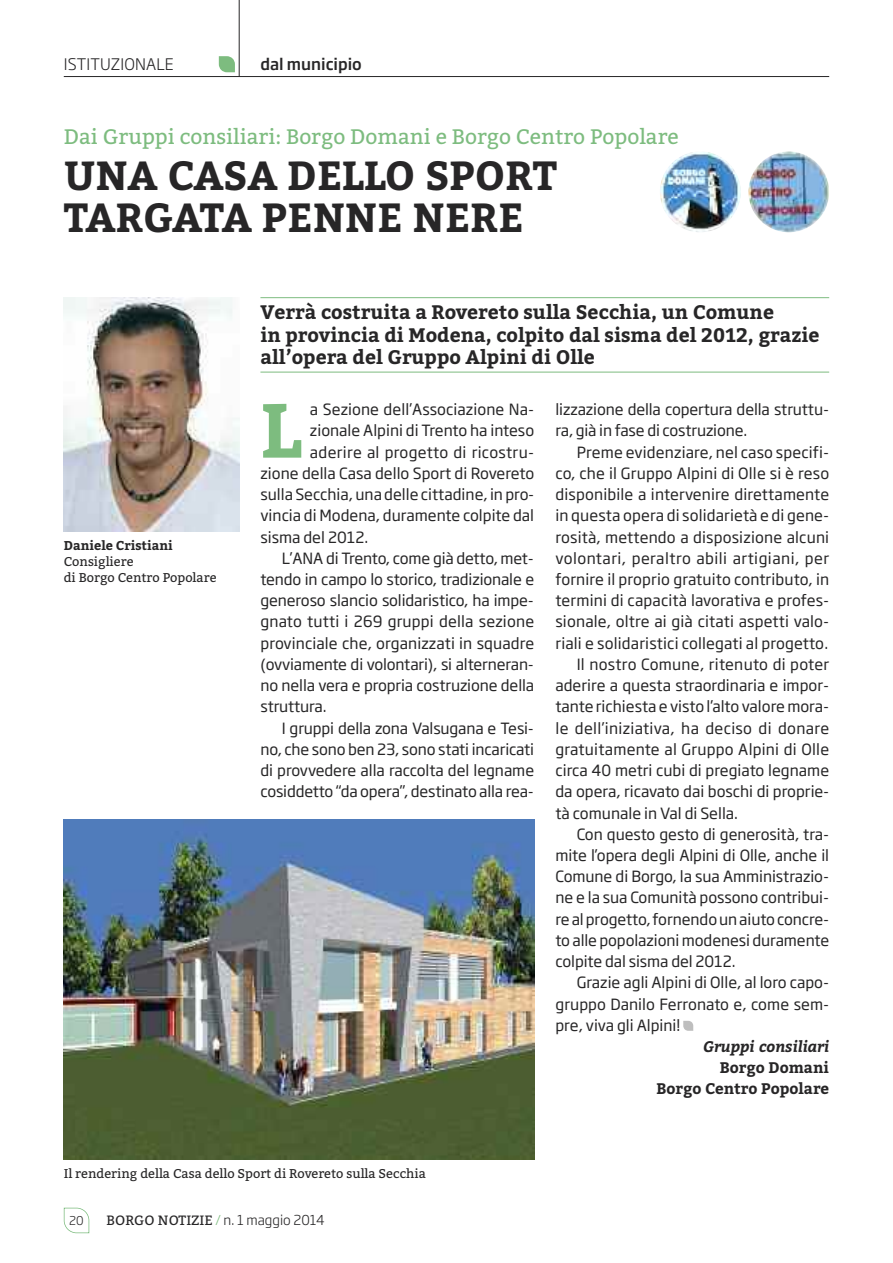
<style>
.page{position:relative;width:893px;height:1263px;background:#fff}
.page>*{position:absolute;margin:0;border:0;box-sizing:border-box;transform-origin:0 0}
.t1{font:700 76.35px "Bitter";color:#7dbc7f}
.t2{font:700 40.5px/42px "Bitter";color:#272627}
.t3{font:21px "Bitter";color:#7dbc7f}
.t4{font:700 19.5px/22.5px "Bitter";color:#272627}
.t5{font:300 15.75px "Soho Gothic Std";letter-spacing:.005em;color:#272627}
.t6{font:500 15.75px "Soho Gothic Std";color:#272627}
.t7{font:15.3px/21.3px "Soho Gothic Std";color:#272627}
.t8{font:15.3px "Soho Gothic Std";letter-spacing:.02em;color:#272627}
.t9{font:15.3px "Soho Gothic Std";letter-spacing:.03em;color:#272627}
.t10{font:700 15.3px/21.1px "Bitter";color:#272627;text-align:right}
.t11{font:italic 700 15.3px "Bitter";color:#272627}
.t12{font:300 13.5px "Soho Gothic Std";color:#272627}
.t13{font:12.75px/15.8px "Bitter";color:#272627}
.t14{font:700 12.75px "Bitter";color:#272627}
.t15{font:300 12px "Soho Gothic Std";color:#272627}
.s1{font-family:"Bitter";font-weight:400}
.s2{color:#7dbc7f}
</style>
<div class="page">
<hr style="left:64px;top:76px;width:765px;height:1px;background:#272627">
<hr style="left:260px;top:297px;width:569px;height:1px;background:#7dbc7f">
<hr style="left:260px;top:372px;width:569px;height:1px;background:#7dbc7f">
<hr style="left:239px;top:0;width:1px;height:77px;background:#272627">
<svg style="left:219px;top:56px;width:16px;height:16px"></svg>
<svg style="left:64px;top:1208px;width:25px;height:25px"></svg>
<svg style="left:683px;top:1021px;width:10px;height:10px"></svg>
<img style="left:64px;top:298px;width:175px;height:233px">
<img style="left:748px;top:152px;width:81px;height:80px;border-radius:50%">
<img style="left:660px;top:152px;width:81px;height:80px;border-radius:50%">
<img style="left:64px;top:819px;width:470px;height:340px">
<p class="t5" style="left:64px;top:55px;width:111px">ISTITuZIONALE</p>
<p class="t6" style="left:260px;top:55px;width:103px">dal municipio</p>
<h3 class="t3" style="left:64px;top:128px;width:616px">Dai Gruppi consiliari: Borgo Domani e Borgo Centro Popolare</h3>
<h2 class="t2" style="left:64px;top:158px;width:495px">UNA CASA DELLO SPORT<br>TARGATA PENNE NERE</h2>
<p class="t14" style="left:64px;top:540px;width:111px">Daniele Cristiani</p>
<p class="t13" style="left:64px;top:555px;width:154px">Consigliere<br>di Borgo Centro Popolare</p>
<p class="t4" style="left:260px;top:303px;width:560px">Verrà costruita a Rovereto sulla Secchia, un Comune<br>in provincia di Modena, colpito dal sisma del 2012, grazie all’opera del Gruppo Alpini di Olle</p>
<h1 class="t1" style="left:261px;top:398px;width:43px">L</h1>
<p class="t7" style="left:310px;top:399px;width:226px">a Sezione dell’Associazione Na-</p>
<p class="t7" style="left:310px;top:420px;width:226px">zionale Alpini di Trento ha inteso</p>
<p class="t8" style="left:310px;top:443px;width:226px">aderire al progetto di ricostru-</p>
<p class="t7" style="left:260px;top:463px;width:275px">zione della Casa dello Sport di rovereto</p>
<p class="t7" style="left:260px;top:484px;width:275px">sulla Secchia,una delle cittadine, inpro-</p>
<p class="t7" style="left:260px;top:505px;width:275px">vincia di Modena, duramente colpite dal</p>
<p class="t7" style="left:260px;top:527px;width:109px">sisma del 2012.</p>
<p class="t7" style="left:282px;top:548px;width:254px">L’ANA di Trento, come già detto, met-</p>
<p class="t7" style="left:260px;top:569px;width:275px">tendo in campo lo storico, tradizionale e</p>
<p class="t7" style="left:260px;top:590px;width:275px">generoso slancio solidaristico, ha impe-</p>
<p class="t7" style="left:260px;top:611px;width:275px">gnato tutti i 269 gruppi della sezione</p>
<p class="t7" style="left:260px;top:633px;width:275px">provinciale che, organizzati in squadre</p>
<p class="t7" style="left:260px;top:654px;width:275px">(ovviamente di volontari), si alterneran-</p>
<p class="t7" style="left:260px;top:675px;width:275px">no nella vera e propria costruzione della</p>
<p class="t7" style="left:260px;top:696px;width:68px">struttura.</p>
<p class="t7" style="left:282px;top:718px;width:254px">I gruppi della zona Valsugana e Tesi-</p>
<p class="t7" style="left:260px;top:739px;width:275px">no, che sono ben 23, sono stati incaricati</p>
<p class="t7" style="left:260px;top:760px;width:275px">di provvedere alla raccolta del legname</p>
<p class="t7" style="left:260px;top:781px;width:275px">cosiddetto “da opera”, destinato alla rea-</p>
<p class="t7" style="left:555px;top:399px;width:275px">lizzazione della copertura della struttu&shy;ra, già in fase di costruzione.</p>
<p class="t7" style="left:577px;top:442px;width:254px">preme evidenziare, nel caso specifi-</p>
<p class="t7" style="left:555px;top:463px;width:275px">co, che il gruppo Alpini di Olle si è reso</p>
<p class="t7" style="left:555px;top:484px;width:275px">disponibile a intervenire direttamente</p>
<p class="t7" style="left:555px;top:505px;width:275px">in questa opera di solidarietà e di gene-</p>
<p class="t7" style="left:555px;top:527px;width:275px">rosità, mettendo a disposizione alcuni</p>
<p class="t9" style="left:555px;top:549px;width:275px">volontari, peraltro abili artigiani, per</p>
<p class="t7" style="left:555px;top:569px;width:275px">fornire il proprio gratuito contributo, in</p>
<p class="t7" style="left:555px;top:590px;width:275px">termini di capacità lavorativa e profes-</p>
<p class="t7" style="left:555px;top:611px;width:275px">sionale, oltre ai già citati aspetti valo-</p>
<p class="t7" style="left:555px;top:633px;width:274px">riali e solidaristici collegati al progetto.</p>
<p class="t7" style="left:577px;top:654px;width:254px">Il nostro Comune, ritenuto di poter</p>
<p class="t7" style="left:555px;top:675px;width:275px">aderire a questa straordinaria e impor-</p>
<p class="t7" style="left:555px;top:696px;width:275px">tante richiesta e visto l’alto valore mora-</p>
<p class="t8" style="left:555px;top:719px;width:275px">le dell’iniziativa, ha deciso di donare</p>
<p class="t7" style="left:555px;top:739px;width:275px">gratuitamente al gruppo Alpini di Olle</p>
<p class="t7" style="left:555px;top:760px;width:275px">circa 40 metri cubi di pregiato legname</p>
<p class="t7" style="left:555px;top:781px;width:275px">da opera, ricavato dai boschi di proprie-</p>
<p class="t7" style="left:555px;top:802px;width:184px">tà comunale in Val di Sella.</p>
<p class="t7" style="left:577px;top:824px;width:254px">Con questo gesto di generosità, tra-</p>
<p class="t7" style="left:555px;top:845px;width:275px">mite l’opera degli Alpini di Olle, anche il</p>
<p class="t7" style="left:555px;top:866px;width:275px">Comune di Borgo, la sua Amministrazio-</p>
<p class="t7" style="left:555px;top:887px;width:275px">ne e la sua Comunità possono contribui-</p>
<p class="t7" style="left:555px;top:909px;width:275px">realprogetto, fornendounaiutoconcre-</p>
<p class="t7" style="left:555px;top:930px;width:275px">to alle popolazioni modenesi duramente</p>
<p class="t7" style="left:555px;top:951px;width:182px">colpite dal sisma del 2012.</p>
<p class="t7" style="left:577px;top:972px;width:254px">grazie agli Alpini di Olle, al loro capo-</p>
<p class="t7" style="left:555px;top:994px;width:275px">gruppo Danilo Ferronato e, come sem-</p>
<p class="t7" style="left:555px;top:1015px;width:126px">pre, viva gli Alpini!</p>
<p class="t11" style="left:703px;top:1040px;width:128px">Gruppi consiliari</p>
<p class="t10" style="left:656px;top:1058px;width:174px">Borgo Domani<br>Borgo Centro Popolare</p>
<p class="t13" style="left:64px;top:1167px;width:364px">Il rendering della Casa dello Sport di Rovereto sulla Secchia</p>
<p class="t15" style="left:69px;top:1213px;width:16px">20</p>
<p class="t12" style="left:106px;top:1212px;width:220px"><span class="s1">BORGO NOTIZIE</span> <span class="s2">/</span> n. 1 maggio 2014</p>
</div>
